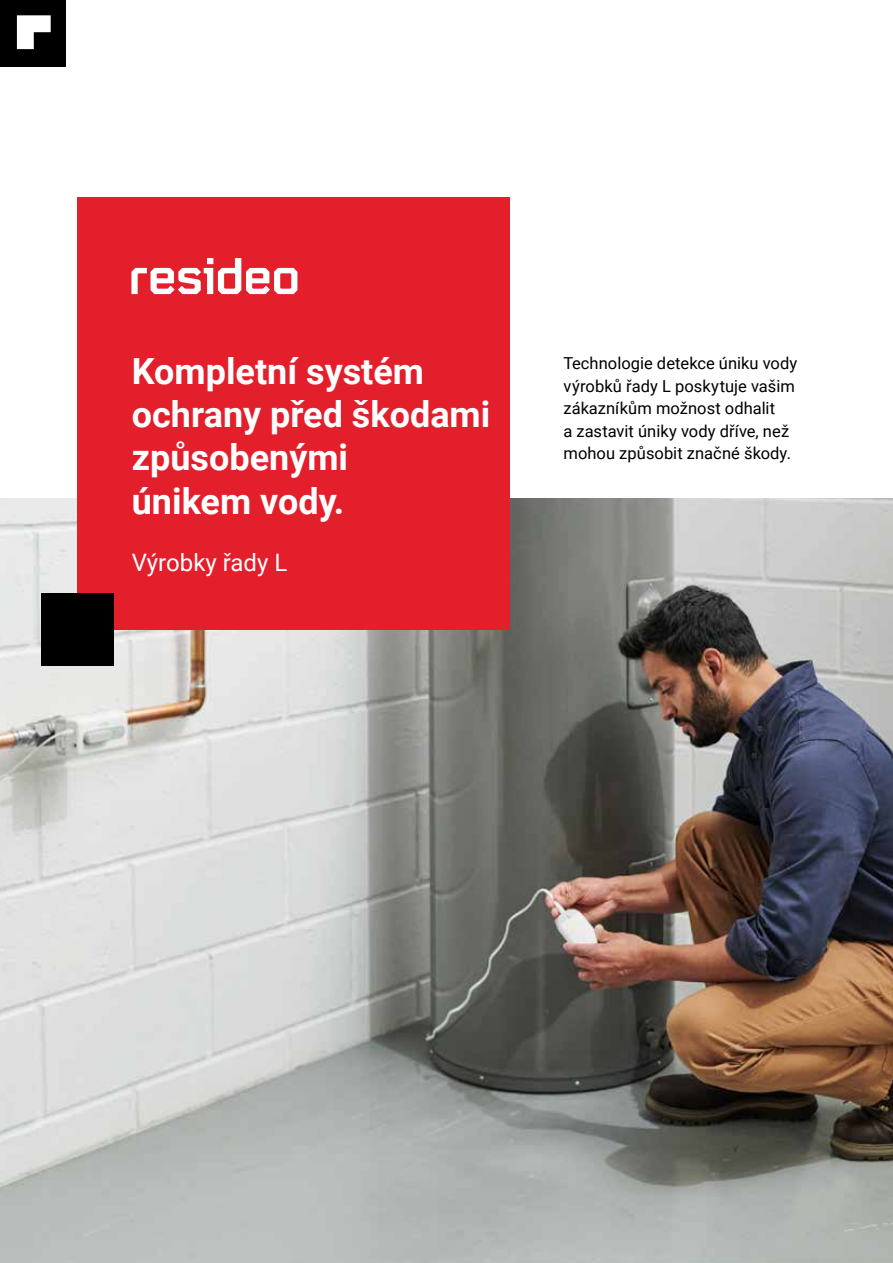
<style>
.page{position:relative;width:893px;height:1263px;background:#fff}
.page>*{position:absolute;margin:0;border:0;box-sizing:border-box;transform-origin:0 0}
.t1{font:700 36px/43.2px "Roboto";color:#fff}
.t2{font:24px "Roboto";color:#fff}
.t3{font:16.5px/22.5px "Roboto";letter-spacing:.005em;color:#000}
</style>
<div class="page">
<img style="left:0;top:499px;width:893px;height:764px">
<div style="left:77px;top:197px;width:432px;height:432px;background:#e31f2c"></div>
<div style="left:41px;top:593px;width:72px;height:72px;background:#000"></div>
<svg style="left:131px;top:258px;width:166px;height:36px"></svg>
<div style="left:0;top:0;width:65px;height:66px;background:#000"></div>
<svg style="left:17px;top:15px;width:34px;height:34px"></svg>
<h1 class="t1" style="left:132px;top:348px;width:360px">Kompletní systém ochrany před škodami způsobenými<br>únikem vody.</h1>
<h2 class="t2" style="left:132px;top:546px;width:157px">Výrobky řady L</h2>
<p class="t3" style="left:563px;top:352px;width:235px">Technologie detekce úniku vody výrobků řady L poskytuje vašim zákazníkům možnost odhalit<br>a zastavit úniky vody dříve, než mohou způsobit značné škody.</p>
</div>
